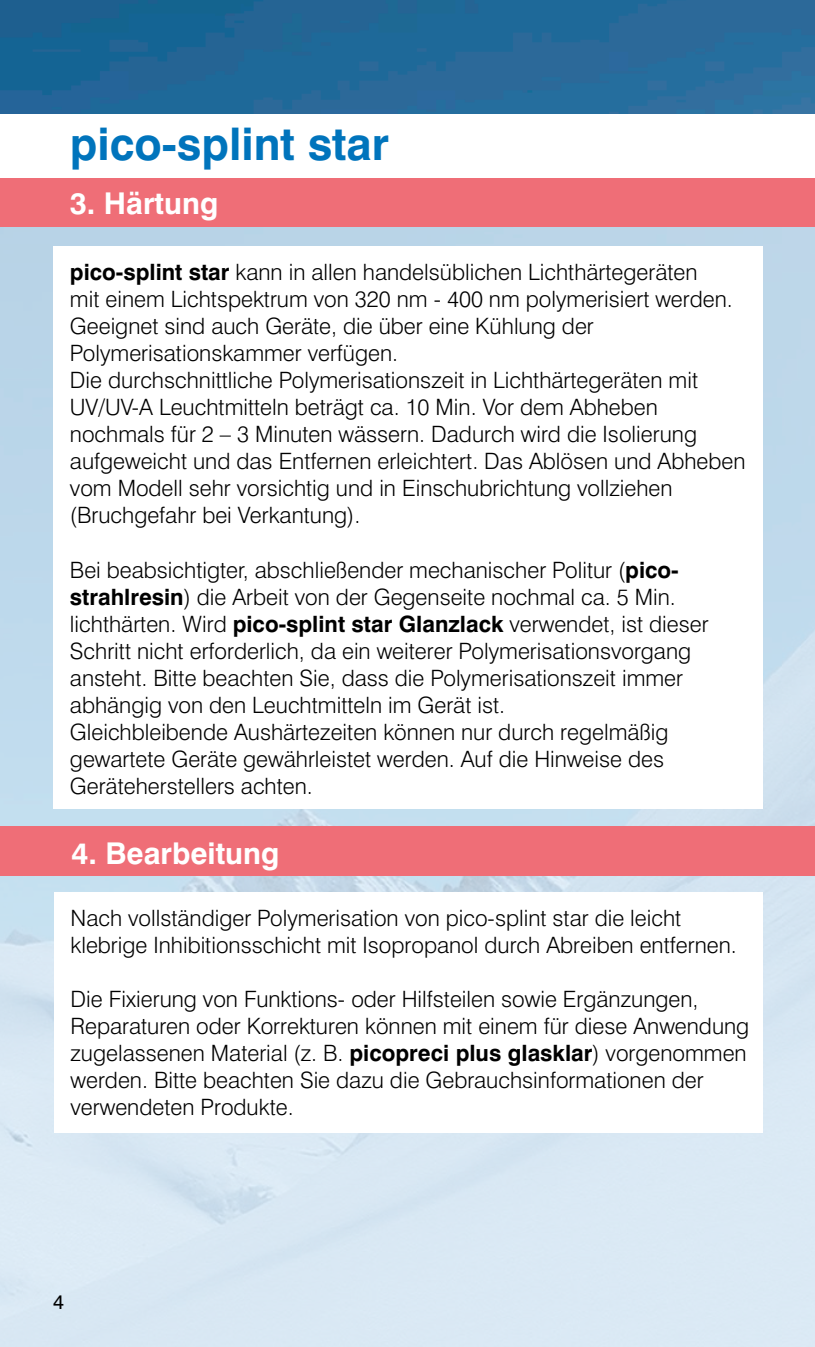
<style>
.page{position:relative;width:815px;height:1347px;background:#fff}
.page>*{position:absolute;margin:0;border:0;box-sizing:border-box;transform-origin:0 0}
.Überschriften{font:700 45px "Swiss 721 BT";color:#0074bc}
.Überschriften-2{font:700 30px "Swiss 721 BT";color:#fff}
.Text{font:300 22.5px/27px "Swiss 721 BT";color:#000}
.t1{font:20px "Swiss 721 BT";color:#000}
.s1{font-weight:700}
</style>
<div class="page">
<img style="left:0;top:0;width:815px;height:114px">
<div style="left:0;top:222px;width:815px;height:1124px;background:linear-gradient(to bottom,#b7d4e8,#deecf6)"></div>
<div style="left:0;top:177px;width:815px;height:50px;background:#ef6e77"></div>
<div style="left:54px;top:892px;width:708px;height:241px;background:#fff"></div>
<div style="left:53px;top:246px;width:709px;height:563px;background:#fff"></div>
<div style="left:0;top:826px;width:815px;height:50px;background:#ef6e77"></div>
<p class="Überschriften" style="left:70px;top:116px;width:321px">pico-splint star</p>
<p class="Überschriften-2" style="left:70px;top:185px;width:150px">3. Härtung</p>
<p class="Text" style="left:70px;top:259px;width:664px"><span class="s1">pico-splint star</span> kann in allen handelsüblichen Lichthärtegeräten<br>mit einem Lichtspektrum von 320 nm - 400 nm polymerisiert werden.<br>Geeignet sind auch Geräte, die über eine Kühlung der</p>
<p class="Text" style="left:70px;top:340px;width:330px">Polymerisationskammer verfügen.</p>
<p class="Text" style="left:70px;top:367px;width:630px">Die durchschnittliche Polymerisationszeit in Lichthärtegeräten mit</p>
<p class="Text" style="left:70px;top:394px;width:677px">UV/UV-A Leuchtmitteln beträgt ca. 10 Min. Vor dem Abheben nochmals für 2 – 3 Minuten wässern. Dadurch wird die Isolierung aufgeweicht und das Entfernen erleichtert. Das Ablösen und Abheben vom Modell sehr vorsichtig und in Einschubrichtung vollziehen (Bruchgefahr bei Verkantung).</p>
<p class="Text" style="left:70px;top:556px;width:640px">Bei beabsichtigter, abschließender mechanischer Politur (<span class="s1">pico&shy;strahlresin</span>) die Arbeit von der Gegenseite nochmal ca. 5 Min. lichthärten. Wird <span class="s1">pico-splint star Glanzlack</span> verwendet, ist dieser Schritt nicht erforderlich, da ein weiterer Polymerisationsvorgang ansteht. Bitte beachten Sie, dass die Polymerisationszeit immer abhängig von den Leuchtmitteln im Gerät ist.</p>
<p class="Text" style="left:70px;top:718px;width:600px">Gleichbleibende Aushärtezeiten können nur durch regelmäßig gewartete Geräte gewährleistet werden. Auf die Hinweise des<br>Geräteherstellers achten.</p>
<p class="Überschriften-2" style="left:71px;top:834px;width:209px">4. Bearbeitung</p>
<p class="Text" style="left:71px;top:904px;width:668px">Nach vollständiger Polymerisation von pico-splint star die leicht klebrige Inhibitionsschicht mit Isopropanol durch Abreiben entfernen.</p>
<p class="Text" style="left:71px;top:985px;width:680px">Die Fixierung von Funktions- oder Hilfsteilen sowie Ergänzungen, Reparaturen oder Korrekturen können mit einem für diese Anwendung zugelassenen Material (z. B. <span class="s1">picopreci plus glasklar</span>) vorgenommen werden. Bitte beachten Sie dazu die Gebrauchsinformationen der verwendeten Produkte.</p>
<p class="t1" style="left:53px;top:1289px;width:12px">4</p>
</div>
